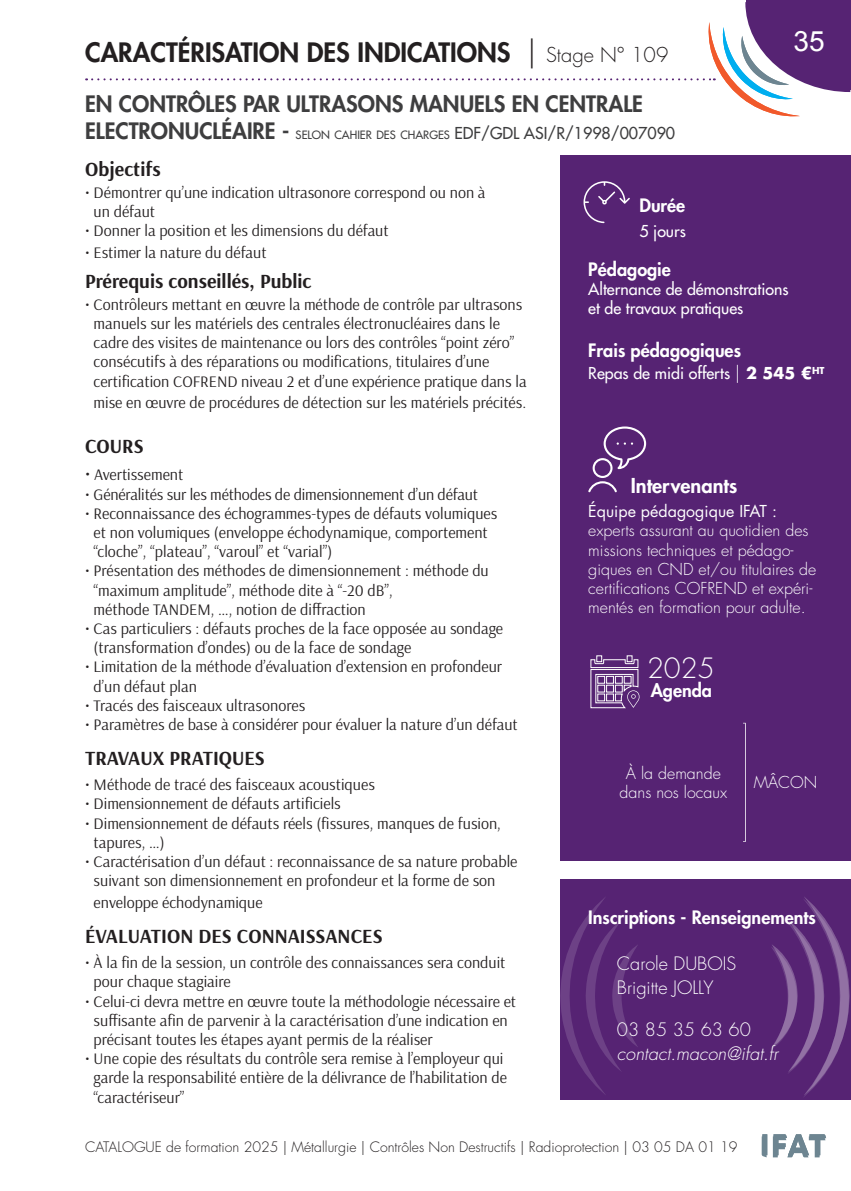
<style>
.page{position:relative;width:851px;height:1191px;background:#fff}
.page>*{position:absolute;margin:0;border:0;box-sizing:border-box;transform-origin:0 0}
.t1{font:28px "Arial";color:#fff}
.t2{font:300 27.2px "Futura Std";color:#fff}
.t3{font:800 26px "Futura Std";color:#231f20}
.t4{font:800 22px "Futura Std";color:#3e3e3f}
.t5{font:700 20px "Arsenal";color:#231f20}
.t6{font:800 20px "Futura Std";color:#fff}
.t7{font:800 18px "Futura Std";color:#fff}
.t8{font:300 18px/24px "Futura Std";color:#fff}
.t9{font:italic 300 18px "Futura Std";color:#fff}
.t10{font:16px/19.2px "Arsenal";color:#231f20}
.t11{font:300 16px/19.2px "Futura Std";color:#fff}
.t12{font:500 16px/19.2px "Futura Std";color:#fff}
.t13{font:16px "Futura Std";color:#fff}
.t14{font:500 16px "Futura Std";color:#3e3e3f}
.t15{font:300 14px "Futura Std";color:#231f20}
.t16{font:500 11.2px "Futura Std";color:#3e3e3f}
.s1{font-weight:300;font-size:30px}
.s2{font-weight:300;font-size:20px}
.s3{font-weight:800;font-size:22px}
.s4{font-size:16px}
.s5{font-size:18px}
.s6{font-weight:300;font-size:18px}
.s7{font-weight:700}
</style>
<div class="page">
<div style="left:560px;top:155px;width:290px;height:706px;background:#562373"></div>
<div style="left:560px;top:879px;width:290px;height:220px;background:#562373"></div>
<svg style="left:560px;top:898px;width:78px;height:196px"></svg>
<svg style="left:588px;top:426px;width:58px;height:66px"></svg>
<svg style="left:590px;top:655px;width:49px;height:53px"></svg>
<svg style="left:583px;top:181px;width:46px;height:42px"></svg>
<hr style="left:850px;top:0;width:1px;height:90px;background:#562373">
<svg style="left:86px;top:0;width:764px;height:116px"></svg>
<svg style="left:761px;top:1134px;width:65px;height:23px"></svg>
<svg style="left:771px;top:897px;width:78px;height:200px"></svg>
<h3 class="t3" style="left:85px;top:36px;width:584px">CARACTÉRISATION DES INDICATIONS <span class="s1">|</span> <span class="s2">Stage N° 109</span></h3>
<h3 class="t4" style="left:85px;top:90px;width:559px">EN CONTRÔLES PAR ULTRASONS MANUELS EN CENTRALE</h3>
<p class="t16" style="left:85px;top:128px;width:416px"><span class="s3">ELECTRONUCLÉAIRE -</span> SELON CAHIER DES CHARGES <span class="s4">EDF/GDL</span></p>
<p class="t14" style="left:524px;top:123px;width:153px">ASI/R/1998/007090</p>
<h1 class="t1" style="left:794px;top:21px;width:33px">35</h1>
<p class="t5" style="left:85px;top:155px;width:77px">Objectifs</p>
<p class="t10" style="left:94px;top:183px;width:393px;text-indent:-9px">• Démontrer qu’une indication ultrasonore correspond ou non à un défaut</p>
<p class="t10" style="left:85px;top:221px;width:305px">• Donner la position et les dimensions du défaut</p>
<p class="t10" style="left:85px;top:243px;width:183px">• Estimer la nature du défaut</p>
<p class="t5" style="left:85px;top:267px;width:228px">Prérequis conseillés, Public</p>
<p class="t10" style="left:94px;top:294px;width:434px;text-indent:-9px">• Contrôleurs mettant en œuvre la méthode de contrôle par ultrasons manuels sur les matériels des centrales électronucléaires dans le cadre des visites de maintenance ou lors des contrôles “point zéro” consécutifs à des réparations ou modifications, titulaires d’une certification COFREND niveau 2 et d’une expérience pratique dans la</p>
<p class="t10" style="left:94px;top:393px;width:434px">mise en œuvre de procédures de détection sur les matériels précités.</p>
<p class="t5" style="left:85px;top:432px;width:60px">COURS</p>
<p class="t10" style="left:85px;top:465px;width:100px"><span class="s5">•</span> Avertissement</p>
<p class="t10" style="left:85px;top:484px;width:394px">• Généralités sur les méthodes de dimensionnement d’un défaut</p>
<p class="t10" style="left:94px;top:503px;width:405px;text-indent:-9px">• Reconnaissance des échogrammes-types de défauts volumiques et non volumiques (enveloppe échodynamique, comportement “cloche”, “plateau”, “varoul” et “varial”)</p>
<p class="t10" style="left:94px;top:561px;width:396px;text-indent:-9px">• Présentation des méthodes de dimensionnement : méthode du “maximum amplitude”, méthode dite à “-20 dB”,<br>méthode TANDEM, …, notion de diffraction</p>
<p class="t10" style="left:94px;top:618px;width:411px;text-indent:-9px">• Cas particuliers : défauts proches de la face opposée au sondage (transformation d’ondes) ou de la face de sondage</p>
<p class="t10" style="left:94px;top:657px;width:410px;text-indent:-9px">• Limitation de la méthode d’évaluation d’extension en profondeur d’un défaut plan</p>
<p class="t10" style="left:85px;top:695px;width:221px">• Tracés des faisceaux ultrasonores</p>
<p class="t10" style="left:85px;top:714px;width:434px">• Paramètres de base à considérer pour évaluer la nature d’un défaut</p>
<p class="t5" style="left:85px;top:744px;width:181px">TRAVAUX PRATIQUES</p>
<p class="t10" style="left:85px;top:775px;width:291px">• Méthode de tracé des faisceaux acoustiques</p>
<p class="t10" style="left:85px;top:794px;width:257px">• Dimensionnement de défauts artificiels</p>
<p class="t10" style="left:94px;top:813px;width:409px;text-indent:-9px">• Dimensionnement de défauts réels (fissures, manques de fusion, tapures, …)</p>
<p class="t10" style="left:94px;top:851px;width:425px;text-indent:-9px">• Caractérisation d’un défaut : reconnaissance de sa nature probable suivant son dimensionnement en profondeur et la forme de son</p>
<p class="t10" style="left:94px;top:892px;width:170px">enveloppe échodynamique</p>
<p class="t5" style="left:85px;top:922px;width:299px">ÉVALUATION DES CONNAISSANCES</p>
<p class="t10" style="left:94px;top:952px;width:413px;text-indent:-9px">• À la fin de la session, un contrôle des connaissances sera conduit pour chaque stagiaire</p>
<p class="t10" style="left:94px;top:991px;width:424px;text-indent:-9px">• Celui-ci devra mettre en œuvre toute la méthodologie nécessaire et suffisante afin de parvenir à la caractérisation d’une indication en précisant toutes les étapes ayant permis de la réaliser</p>
<p class="t10" style="left:94px;top:1048px;width:415px;text-indent:-9px">• Une copie des résultats du contrôle sera remise à l’employeur qui garde la responsabilité entière de la délivrance de l’habilitation de “caractériseur”</p>
<p class="t7" style="left:639px;top:194px;width:47px">Durée</p>
<p class="t12" style="left:639px;top:222px;width:48px">5 jours</p>
<p class="t7" style="left:588px;top:258px;width:84px">Pédagogie</p>
<p class="t12" style="left:588px;top:279px;width:202px">Alternance de démonstrations et de travaux pratiques</p>
<p class="t7" style="left:588px;top:339px;width:154px">Frais pédagogiques</p>
<p class="t12" style="left:588px;top:363px;width:238px">Repas de midi offerts <span class="s6">|</span> <span class="s7">2 545 €</span><sup>HT</sup></p>
<p class="t6" style="left:630px;top:472px;width:108px">Intervenants</p>
<p class="t13" style="left:588px;top:501px;width:190px">Équipe pédagogique IFAT :</p>
<p class="t11" style="left:588px;top:521px;width:229px">experts assurant au quotidien des missions techniques et pédago&shy;giques en CND et/ou titulaires de certifications COFREND et expéri&shy;mentés en formation pour adulte.</p>
<h2 class="t2" style="left:647px;top:651px;width:69px">2025</h2>
<p class="t7" style="left:650px;top:678px;width:63px">Agenda</p>
<p class="t11" style="left:619px;top:764px;width:109px;text-align:center">À la demande dans nos locaux</p>
<p class="t11" style="left:753px;top:773px;width:65px">MÂCON</p>
<p class="t7" style="left:588px;top:905px;width:229px">Inscriptions - Renseignements</p>
<p class="t8" style="left:617px;top:952px;width:121px">Carole DUBOIS<br>Brigitte JOLLY</p>
<p class="t8" style="left:617px;top:1017px;width:135px">03 85 35 63 60</p>
<p class="t9" style="left:617px;top:1042px;width:163px">contact.macon@ifat.fr</p>
<p class="t15" style="left:85px;top:1137px;width:653px">CATALOGUE de formation 2025 | Métallurgie | Contrôles Non Destructifs | Radioprotection | 03 05 DA 01 19</p>
</div>
